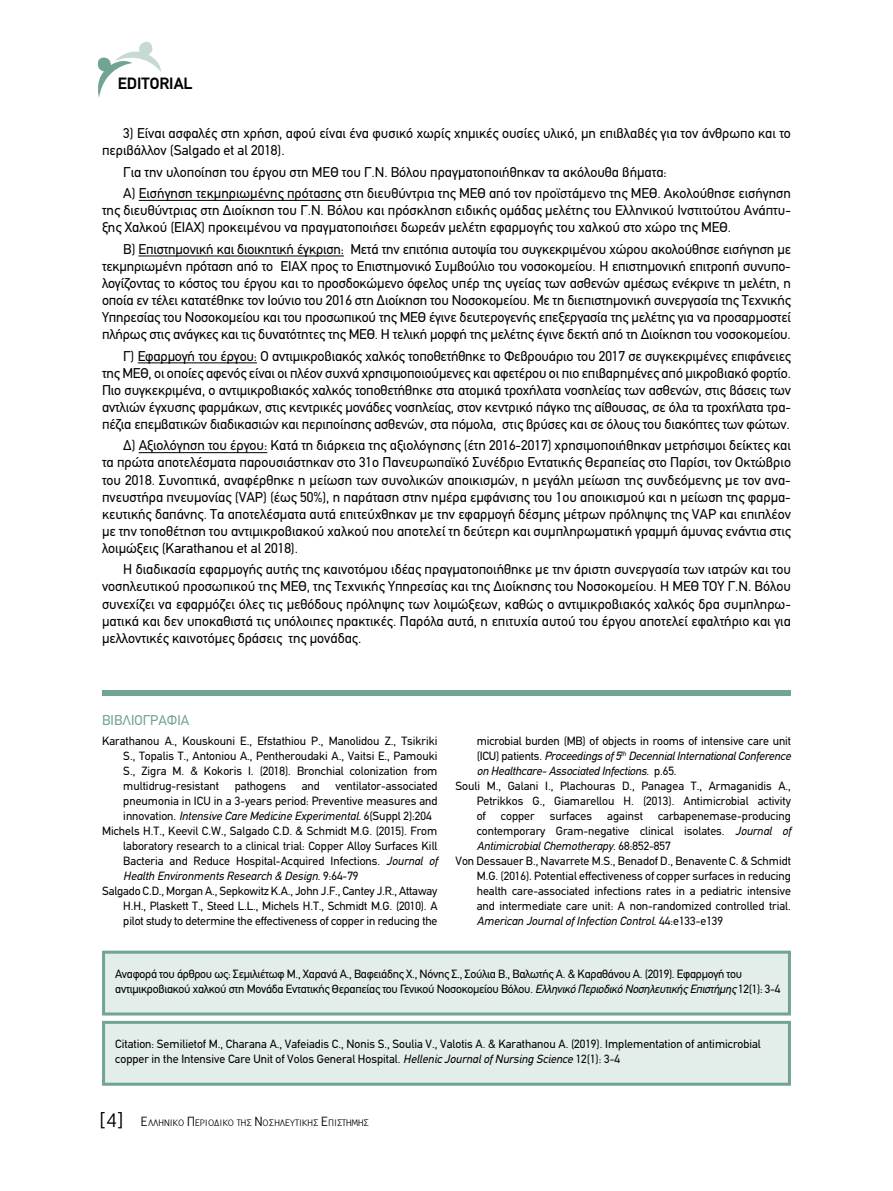
<style>
.page{position:relative;width:893px;height:1191px;background:#fff}
.page>*{position:absolute;margin:0;border:0;box-sizing:border-box;transform-origin:0 0}
.t1{font:700 16.5px "PF Din Text";color:#000}
.t2{font:14.25px/17.1px "PF Din Text";color:#000;text-align:justify}
.t3{font:14.25px "PF Din Text";color:#72a492}
.t4{font:12px/15px "PF Din Text";color:#000}
.t5{font:italic 12px "PF Din Text";color:#000}
.t6{font:12px/14.4px "PF Din Text";letter-spacing:-.02em;color:#000}
.t7{font:10.05px "PF Report";color:#000}
.s1{font-style:normal}
.s2{font-style:italic}
.s3{font-size:21px}
.s4{font-size:14.25px}
</style>
<div class="page">
<svg style="left:97px;top:41px;width:64px;height:57px"></svg>
<hr style="left:139px;top:200px;width:202px;height:1px;background:#000">
<hr style="left:138px;top:255px;width:206px;height:1px;background:#000">
<hr style="left:138px;top:362px;width:119px;height:1px;background:#000">
<hr style="left:139px;top:452px;width:128px;height:1px;background:#000">
<div style="left:102px;top:950px;width:689px;height:65px;background:#e3ede9;border:3px solid #72a492"></div>
<div style="left:102px;top:1020px;width:689px;height:65px;background:#e3ede9;border:3px solid #72a492"></div>
<div style="left:102px;top:690px;width:689px;height:6px;background:#72a492"></div>
<p class="t1" style="left:118px;top:74px;width:76px">EDITORIAL</p>
<p class="t2" style="left:102px;top:125px;width:690px;text-indent:21px">3) Είναι ασφαλές στη χρήση, αφού είναι ένα φυσικό χωρίς χηµικές ουσίες υλικό, µη επιβλαβές για τον άνθρωπο και το περιβάλλον (Salgado et al 2018).</p>
<p class="t2" style="left:123px;top:161px;width:669px;line-height:21.3px">Για την υλοποίηση του έργου στη ΜΕΘ του Γ.Ν. Βόλου πραγµατοποιήθηκαν τα ακόλουθα βήµατα:<br>Α) Εισήγηση τεκµηριωµένης πρότασης στη διευθύντρια της ΜΕΘ από τον προϊστάµενο της ΜΕΘ. Ακολούθησε εισήγηση</p>
<p class="t2" style="left:102px;top:202px;width:690px">της διευθύντριας στη ∆ιοίκηση του Γ.Ν. Βόλου και πρόσκληση ειδικής οµάδας µελέτης του Ελληνικού Ινστιτούτου Ανάπτυ&shy;ξης Χαλκού (ΕΙΑΧ) προκειµένου να πραγµατοποιήσει δωρεάν µελέτη εφαρµογής του χαλκού στο χώρο της ΜΕΘ.</p>
<p class="t2" style="left:102px;top:240px;width:690px;text-indent:21px">Β) Επιστηµονική και διοικητική έγκριση: Μετά την επιτόπια αυτοψία του συγκεκριµένου χώρου ακολούθησε εισήγηση µε τεκµηριωµένη πρόταση από το ΕΙΑΧ προς το Επιστηµονικό Συµβούλιο του νοσοκοµείου. Η επιστηµονική επιτροπή συνυπο&shy;λογίζοντας το κόστος του έργου και το προσδοκώµενο όφελος υπέρ της υγείας των ασθενών αµέσως ενέκρινε τη µελέτη, η οποία εν τέλει κατατέθηκε τον Ιούνιο του 2016 στη ∆ιοίκηση του Νοσοκοµείου. Με τη διεπιστηµονική συνεργασία της Τεχνικής Υπηρεσίας του Νοσοκοµείου και του προσωπικού της ΜΕΘ έγινε δευτερογενής επεξεργασία της µελέτης για να προσαρµοστεί πλήρως στις ανάγκες και τις δυνατότητες της ΜΕΘ. Η τελική µορφή της µελέτης έγινε δεκτή από τη ∆ιοίκηση του νοσοκοµείου.</p>
<p class="t2" style="left:102px;top:347px;width:690px;text-indent:21px">Γ) Εφαρµογή του έργου: Ο αντιµικροβιακός χαλκός τοποθετήθηκε το Φεβρουάριο του 2017 σε συγκεκριµένες επιφάνειες της ΜΕΘ, οι οποίες αφενός είναι οι πλέον συχνά χρησιµοποιούµενες και αφετέρου οι πιο επιβαρηµένες από µικροβιακό φορτίο.<br>Πιο συγκεκριµένα, ο αντιµικροβιακός χαλκός τοποθετήθηκε στα ατοµικά τροχήλατα νοσηλείας των ασθενών, στις βάσεις των αντλιών έγχυσης φαρµάκων, στις κεντρικές µονάδες νοσηλείας, στον κεντρικό πάγκο της αίθουσας, σε όλα τα τροχήλατα τρα&shy;πέζια επεµβατικών διαδικασιών και περιποίησης ασθενών, στα πόµολα, στις βρύσες και σε όλους του διακόπτες των φώτων.</p>
<p class="t2" style="left:102px;top:437px;width:690px;text-indent:21px">∆) Αξιολόγηση του έργου: Κατά τη διάρκεια της αξιολόγησης (έτη 2016-2017) χρησιµοποιήθηκαν µετρήσιµοι δείκτες και τα πρώτα αποτελέσµατα παρουσιάστηκαν στο 31ο Πανευρωπαϊκό Συνέδριο Εντατικής Θεραπείας στο Παρίσι, τον Οκτώβριο του 2018. Συνοπτικά, αναφέρθηκε η µείωση των συνολικών αποικισµών, η µεγάλη µείωση της συνδεόµενης µε τον ανα&shy;πνευστήρα πνευµονίας (VAP) (έως 50%), η παράταση στην ηµέρα εµφάνισης του 1ου αποικισµού και η µείωση της φαρµα&shy;κευτικής δαπάνης. Τα αποτελέσµατα αυτά επιτεύχθηκαν µε την εφαρµογή δέσµης µέτρων πρόληψης της VAP και επιπλέον µε την τοποθέτηση του αντιµικροβιακού χαλκού που αποτελεί τη δεύτερη και συµπληρωµατική γραµµή άµυνας ενάντια στις λοιµώξεις (Karathanou et al 2018).</p>
<p class="t2" style="left:102px;top:561px;width:690px;text-indent:21px">Η διαδικασία εφαρµογής αυτής της καινοτόµου ιδέας πραγµατοποιήθηκε µε την άριστη συνεργασία των ιατρών και του νοσηλευτικού προσωπικού της ΜΕΘ, της Τεχνικής Υπηρεσίας και της ∆ιοίκησης του Νοσοκοµείου. Η ΜΕΘ ΤΟΥ Γ.Ν. Βόλου συνεχίζει να εφαρµόζει όλες τις µεθόδους πρόληψης των λοιµώξεων, καθώς ο αντιµικροβιακός χαλκός δρα συµπληρω&shy;µατικά και δεν υποκαθιστά τις υπόλοιπες πρακτικές. Παρόλα αυτά, η επιτυχία αυτού του έργου αποτελεί εφαλτήριο και για µελλοντικές καινοτόµες δράσεις της µονάδας.</p>
<p class="t3" style="left:102px;top:712px;width:89px">ΒΙΒΛΙΟΓΡΑΦΙΑ</p>
<p class="t4" style="left:123px;top:733px;width:316px;text-align:justify;text-indent:-21px">Karathanou Α., Kouskouni E., Efstathiou P., Manolidou Z., Tsikriki S., Topalis T., Antoniou A., Pentheroudaki A., Vaitsi E., Pamouki S., Zigra M. &amp; Kokoris I. (2018). Bronchial colonization from multidrug-resistant</p>
<p class="t4" style="left:235px;top:778px;width:53px">pathogens</p>
<p class="t4" style="left:302px;top:778px;width:20px">and</p>
<p class="t4" style="left:335px;top:778px;width:104px">ventilator-associated</p>
<p class="t4" style="left:123px;top:793px;width:316px">pneumonia in ICU in a 3-years period: Preventive measures and</p>
<p class="t5" style="left:123px;top:809px;width:310px"><span class="s1">innovation.</span> Intensive Care Medicine Experimental. <span class="s1">6(Suppl 2):204</span></p>
<p class="t4" style="left:102px;top:823px;width:337px">Michels H.T., Keevil C.W., Salgado C.D. &amp; Schmidt M.G. (2015). From</p>
<p class="t4" style="left:123px;top:838px;width:316px">laboratory research to a clinical trial: Copper Alloy Surfaces Kill</p>
<p class="t4" style="left:123px;top:853px;width:316px">Bacteria and Reduce Hospital-Acquired Infections. <span class="s2">Journal of</span></p>
<p class="t5" style="left:123px;top:869px;width:237px">Health Environments Research &amp; Design<span class="s1">. 9:64-79</span></p>
<p class="t4" style="left:102px;top:883px;width:337px">Salgado C.D., Morgan A., Sepkowitz K.A., John J.F., Cantey J.R., Attaway</p>
<p class="t4" style="left:123px;top:898px;width:316px">H.H., Plaskett T., Steed L.L., Michels H.T., Schmidt M.G. (2010). A</p>
<p class="t4" style="left:123px;top:913px;width:316px">pilot study to determine the effectiveness of copper in reducing the</p>
<p class="t4" style="left:477px;top:733px;width:316px">microbial burden (MB) of objects in rooms of intensive care unit</p>
<p class="t5" style="left:477px;top:749px;width:316px"><span class="s1">(ICU) patients.</span> Proceedings of 5<sup>th</sup> Decennial International Conference</p>
<p class="t5" style="left:477px;top:764px;width:201px">on Healthcare- Associated Infections<span class="s1">. p.65.</span></p>
<p class="t4" style="left:455px;top:778px;width:337px">Souli M., Galani I., Plachouras D., Panagea T., Armaganidis A.,</p>
<p class="t4" style="left:477px;top:793px;width:316px">Petrikkos G., Giamarellou H. (2013). Antimicrobial activity</p>
<p class="t4" style="left:477px;top:808px;width:11px">of</p>
<p class="t4" style="left:501px;top:808px;width:35px">copper</p>
<p class="t4" style="left:550px;top:808px;width:44px">surfaces</p>
<p class="t4" style="left:607px;top:808px;width:37px">against</p>
<p class="t4" style="left:658px;top:808px;width:134px">carbapenemase-producing</p>
<p class="t4" style="left:477px;top:823px;width:316px">contemporary Gram-negative clinical isolates. <span class="s2">Journal of</span></p>
<p class="t5" style="left:477px;top:839px;width:195px">Antimicrobial Chemotherapy<span class="s1">. 68:852-857</span></p>
<p class="t4" style="left:455px;top:853px;width:337px">Von Dessauer B., Navarrete M.S., Benadof D., Benavente C. &amp; Schmidt</p>
<p class="t4" style="left:477px;top:868px;width:316px">M.G. (2016). Potential effectiveness of copper surfaces in reducing</p>
<p class="t4" style="left:477px;top:883px;width:316px">health care-associated infections rates in a pediatric intensive</p>
<p class="t4" style="left:477px;top:898px;width:316px">and intermediate care unit: A non-randomized controlled trial.</p>
<p class="t5" style="left:477px;top:914px;width:248px">American Journal of Infection Control<span class="s1">. 44:e133-e139</span></p>
<p class="t6" style="left:115px;top:967px;width:666px">Αναφορά του άρθρου ως: Σεµιλιέτωφ Μ., Χαρανά Α., Βαφειάδης Χ., Νόνης Σ., Σούλια Β., Βαλωτής Α. &amp; Καραθάνου Α. (2019). Εφαρµογή του αντιµικροβιακού χαλκού στη Μονάδα Εντατικής Θεραπείας του Γενικού Νοσοκοµείου Βόλου. <span class="s2">Ελληνικό Περιοδικό Νοσηλευτικής Επιστήµης</span> 12(1): 3-4</p>
<p class="t4" style="left:115px;top:1037px;width:647px;line-height:14.4px">Citation: Semilietof M., Charana A., Vafeiadis C., Nonis S., Soulia V., Valotis A. &amp; Karathanou A. (2019). Implementation of antimicrobial copper in the Intensive Care Unit of Volos General Hospital. <span class="s2">Hellenic Journal of Nursing Science</span> 12(1): 3-4</p>
<p class="t7" style="left:99px;top:1118px;width:272px"><span class="s3">[4]</span> <span class="s4">Ε</span>ΛΛΗΝΙΚΟ <span class="s4">Π</span>ΕΡΙΟ∆ΙΚΟ ΤΗΣ <span class="s4">Ν</span>ΟΣΗΛΕΥΤΙΚΗΣ <span class="s4">Ε</span>ΠΙΣΤΗΜΗΣ</p>
</div>
